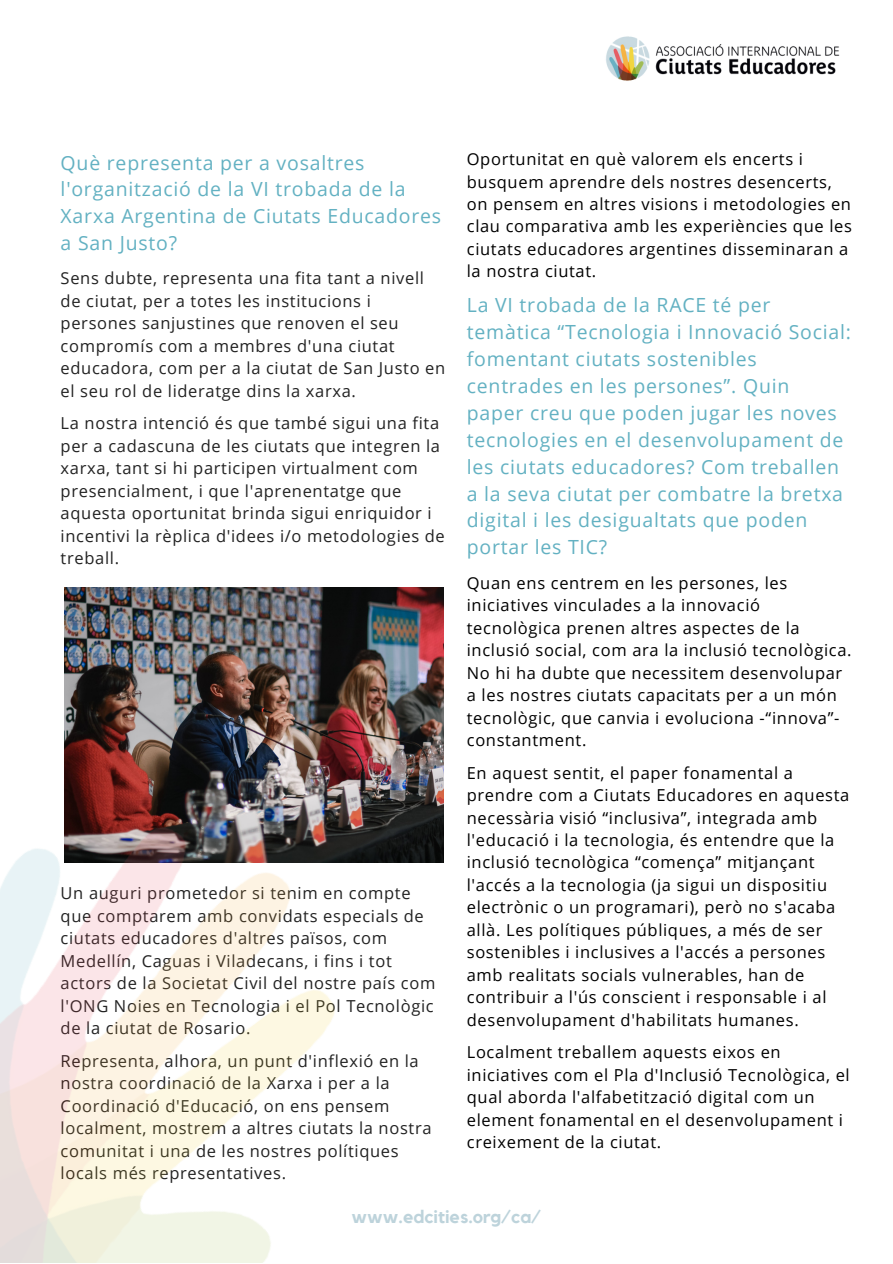
<style>
.page{position:relative;width:893px;height:1264px;background:#fff}
.page>*{position:absolute;margin:0;border:0;box-sizing:border-box;transform-origin:0 0}
.t1{font:19.5px/26.8px "Open Sans";letter-spacing:.04em;color:#63b1c2}
.t2{font:700 18px "Kollektif";color:#bdd3db}
.t3{font:16.5px/22.5px "Open Sans";letter-spacing:.04em;color:#000}
.t4{font:16.5px/22.5px "Open Sans";letter-spacing:.04em;color:#222}
</style>
<div class="page">
<img style="left:64px;top:587px;width:379px;height:96px">
<img style="left:0;top:683px;width:444px;height:579px">
<img style="left:606px;top:36px;width:234px;height:45px">
<p class="t1" style="left:61px;top:148px;width:382px">Què representa per a vosaltres l'organització de la VI trobada de la<br>Xarxa Argentina de Ciutats Educadores a San Justo?</p>
<p class="t4" style="left:61px;top:267px;width:386px">Sens dubte, representa una fita tant a nivell de ciutat, per a totes les institucions i persones sanjustines que renoven el seu compromís com a membres d'una ciutat educadora, com per a la ciutat de San Justo en el seu rol de lideratge dins la xarxa.</p>
<p class="t4" style="left:61px;top:412px;width:386px">La nostra intenció és que també sigui una fita per a cadascuna de les ciutats que integren la xarxa, tant si hi participen virtualment com presencialment, i que l'aprenentatge que aquesta oportunitat brinda sigui enriquidor i incentivi la rèplica d'idees i/o metodologies de treball.</p>
<p class="t4" style="left:61px;top:881px;width:376px">Un auguri prometedor si tenim en compte que comptarem amb convidats especials de ciutats educadores d'altres països, com Medellín, Caguas i Viladecans, i fins i tot actors de la Societat Civil del nostre país com l'ONG Noies en Tecnologia i el Pol Tecnològic de la ciutat de Rosario.</p>
<p class="t4" style="left:61px;top:1049px;width:372px">Representa, alhora, un punt d'inflexió en la nostra coordinació de la Xarxa i per a la Coordinació d'Educació, on ens pensem localment, mostrem a altres ciutats la nostra comunitat i una de les nostres polítiques locals més representatives.</p>
<p class="t3" style="left:467px;top:147px;width:386px">Oportunitat en què valorem els encerts i busquem aprendre dels nostres desencerts, on pensem en altres visions i metodologies en clau comparativa amb les experiències que les ciutats educadores argentines disseminaran a la nostra ciutat.</p>
<p class="t1" style="left:467px;top:291px;width:386px">La VI trobada de la RACE té per temàtica “Tecnologia i Innovació Social: fomentant ciutats sostenibles centrades en les persones”. Quin<br>paper creu que poden jugar les noves tecnologies en el desenvolupament de les ciutats educadores? Com treballen a la seva ciutat per combatre la bretxa digital i les desigualtats que poden portar les TIC?</p>
<p class="t3" style="left:467px;top:571px;width:386px">Quan ens centrem en les persones, les iniciatives vinculades a la innovació tecnològica prenen altres aspectes de la inclusió social, com ara la inclusió tecnològica.</p>
<p class="t3" style="left:467px;top:661px;width:377px">No hi ha dubte que necessitem desenvolupar a les nostres ciutats capacitats per a un món tecnològic, que canvia i evoluciona -“innova”- constantment.</p>
<p class="t3" style="left:467px;top:760px;width:384px">En aquest sentit, el paper fonamental a prendre com a Ciutats Educadores en aquesta necessària visió “inclusiva”, integrada amb l'educació i la tecnologia, és entendre que la inclusió tecnològica “comença” mitjançant l'accés a la tecnologia (ja sigui un dispositiu electrònic o un programari), però no s'acaba allà. Les polítiques públiques, a més de ser sostenibles i inclusives a l'accés a persones amb realitats socials vulnerables, han de contribuir a l'ús conscient i responsable i al desenvolupament d'habilitats humanes.</p>
<p class="t3" style="left:467px;top:1040px;width:384px">Localment treballem aquests eixos en iniciatives com el Pla d'Inclusió Tecnològica, el qual aborda l'alfabetització digital com un element fonamental en el desenvolupament i creixement de la ciutat.</p>
<p class="t2" style="left:351px;top:1208px;width:191px">www.edcities.org/ca/</p>
</div>
